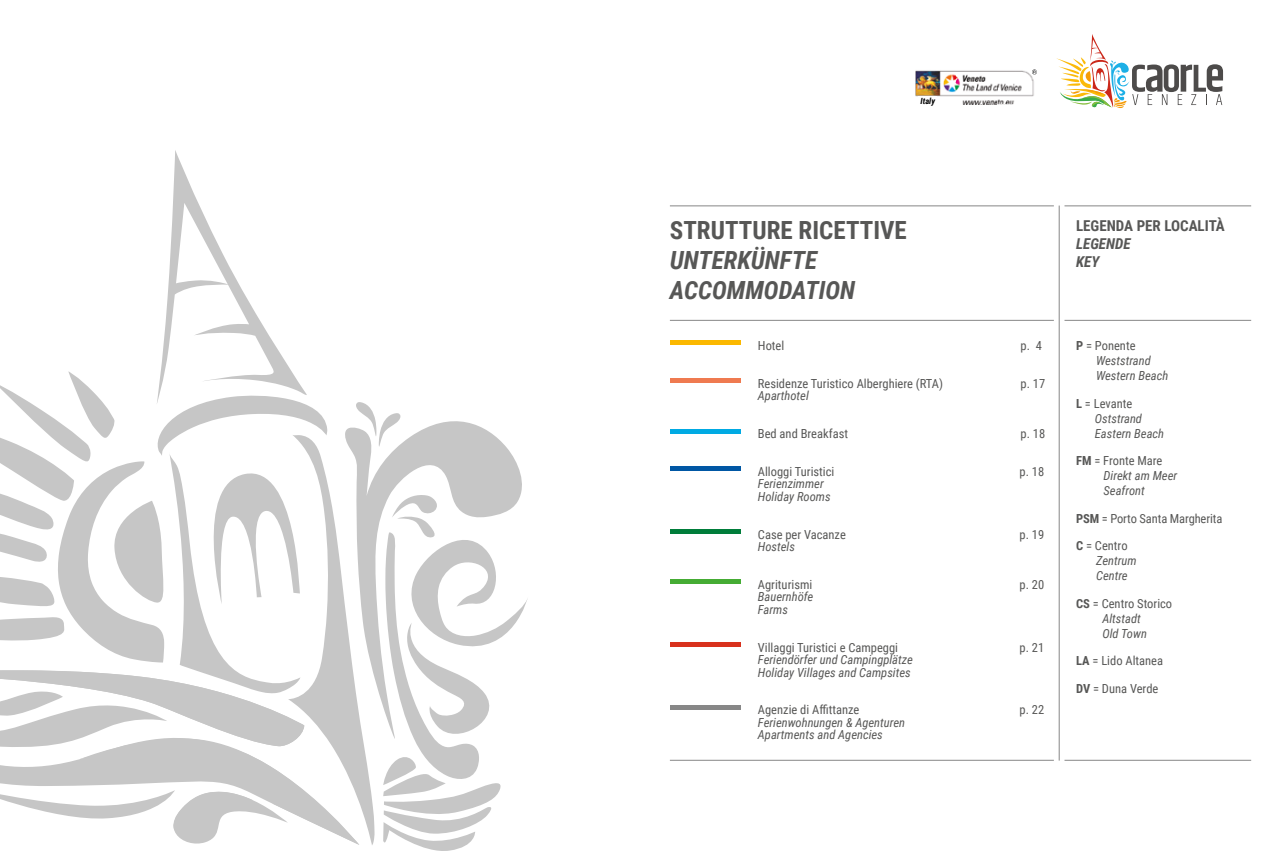
<style>
.page{position:relative;width:1276px;height:851px;background:#fff}
.page>*{position:absolute;margin:0;border:0;box-sizing:border-box;transform-origin:0 0}
.t1{font:italic 700 25px/30px "Roboto Condensed";color:#575756}
.t2{font:700 25px "Roboto Condensed";color:#575756}
.t3{font:700 15px "Roboto Condensed";color:#575756}
.t4{font:italic 700 15px/18px "Roboto Condensed";color:#575756}
.t5{font:italic 12.5px/15px "Roboto Condensed";color:#575756}
.t6{font:12.5px/27.5px "Roboto Condensed";color:#575756}
.t7{font:italic 700 8.5px "Roboto Condensed";color:#000}
.s1{font-weight:700;font-style:normal}
.s2{font-style:normal}
.s3{font-weight:700}
</style>
<div class="page">
<svg style="left:0;top:150px;width:528px;height:700px"></svg>
<div style="left:670px;top:340px;width:71px;height:5px;background:#fbb800"></div>
<div style="left:670px;top:378px;width:71px;height:5px;background:#ef7a50"></div>
<div style="left:670px;top:428px;width:71px;height:5px;background:#00aae3"></div>
<div style="left:670px;top:466px;width:71px;height:5px;background:#0057a4"></div>
<div style="left:670px;top:529px;width:71px;height:5px;background:#007d3a"></div>
<div style="left:670px;top:579px;width:71px;height:5px;background:#45ac34"></div>
<hr style="left:670px;top:642px;width:71px;height:4px;background:#d8311d">
<div style="left:670px;top:704px;width:71px;height:5px;background:#878787"></div>
<hr style="left:670px;top:320px;width:384px;height:1px;background:#878787">
<hr style="left:670px;top:205px;width:384px;height:1px;background:#878787">
<hr style="left:1064px;top:320px;width:187px;height:1px;background:#878787">
<hr style="left:1064px;top:759px;width:187px;height:1px;background:#878787">
<hr style="left:1064px;top:205px;width:187px;height:1px;background:#878787">
<hr style="left:670px;top:759px;width:384px;height:1px;background:#878787">
<hr style="left:1059px;top:205px;width:1px;height:555px;background:#878787">
<svg style="left:915px;top:34px;width:309px;height:75px"></svg>
<div style="left:918px;top:96px;width:19px;height:12px;background:#fff"></div>
<p class="t7" style="left:920px;top:95px;width:16px">Italy</p>
<h1 class="t2" style="left:670px;top:212px;width:238px">STRUTTURE RICETTIVE</h1>
<h1 class="t1" style="left:670px;top:244px;width:187px">UNTERKÜNFTE<br>ACCOMMODATION</h1>
<p class="t6" style="left:758px;top:331px;width:28px">Hotel</p>
<p class="t6" style="left:1020px;top:331px;width:23px">p. 4</p>
<p class="t6" style="left:758px;top:369px;width:187px">Residenze Turistico Alberghiere (RTA)</p>
<p class="t6" style="left:1020px;top:369px;width:26px">p. 17</p>
<p class="t5" style="left:758px;top:388px;width:52px">Aparthotel</p>
<p class="t6" style="left:758px;top:419px;width:92px">Bed and Breakfast</p>
<p class="t6" style="left:1020px;top:419px;width:26px">p. 18</p>
<p class="t6" style="left:758px;top:457px;width:78px">Alloggi Turistici</p>
<p class="t6" style="left:1019px;top:457px;width:26px">p. 18</p>
<p class="t5" style="left:758px;top:477px;width:74px;line-height:12.5px">Ferienzimmer<br>Holiday Rooms</p>
<p class="t6" style="left:758px;top:520px;width:89px">Case per Vacanze</p>
<p class="t6" style="left:1019px;top:520px;width:26px">p. 19</p>
<p class="t5" style="left:758px;top:538px;width:39px">Hostels</p>
<p class="t6" style="left:758px;top:570px;width:56px">Agriturismi</p>
<p class="t6" style="left:1019px;top:570px;width:26px">p. 20</p>
<p class="t5" style="left:758px;top:590px;width:57px;line-height:12.5px">Bauernhöfe<br>Farms</p>
<p class="t6" style="left:758px;top:632px;width:142px">Villaggi Turistici e Campeggi</p>
<p class="t6" style="left:1019px;top:632px;width:26px">p. 21</p>
<p class="t5" style="left:758px;top:652px;width:156px;line-height:12.5px">Feriendörfer und Campingplätze<br>Holiday Villages and Campsites</p>
<p class="t6" style="left:758px;top:695px;width:103px">Agenzie di Affittanze</p>
<p class="t6" style="left:1019px;top:695px;width:26px">p. 22</p>
<p class="t5" style="left:758px;top:715px;width:149px;line-height:12.5px">Ferienwohnungen &amp; Agenturen<br>Apartments and Agencies</p>
<p class="t3" style="left:1076px;top:215px;width:150px">LEGENDA PER LOCALITÀ</p>
<p class="t4" style="left:1076px;top:234px;width:56px">LEGENDE<br>KEY</p>
<p class="t5" style="left:1096px;top:337px;width:74px;text-indent:-20px"><span class="s1">P</span> <span class="s2">= Ponente<br></span>Weststrand<br>Western Beach</p>
<p class="t5" style="left:1094px;top:395px;width:71px;text-indent:-19px"><span class="s1">L</span> <span class="s2">= Levante<br></span>Oststrand<br>Eastern Beach</p>
<p class="t5" style="left:1103px;top:452px;width:75px;text-indent:-28px"><span class="s1">FM</span> <span class="s2">= Fronte Mare<br></span>Direkt am Meer<br>Seafront</p>
<p class="t6" style="left:1076px;top:504px;width:148px"><span class="s3">PSM</span> = Porto Santa Margherita<br><span class="s3">C</span> = Centro</p>
<p class="t5" style="left:1096px;top:552px;width:42px">Zentrum<br>Centre</p>
<p class="t5" style="left:1076px;top:595px;width:98px;text-align:center"><span class="s1">CS</span> <span class="s2">= Centro Storico<br></span>Altstadt<br>Old Town</p>
<p class="t6" style="left:1076px;top:646px;width:89px"><span class="s3">LA</span> = Lido Altanea</p>
<p class="t6" style="left:1076px;top:674px;width:84px"><span class="s3">DV</span> = Duna Verde</p>
</div>
